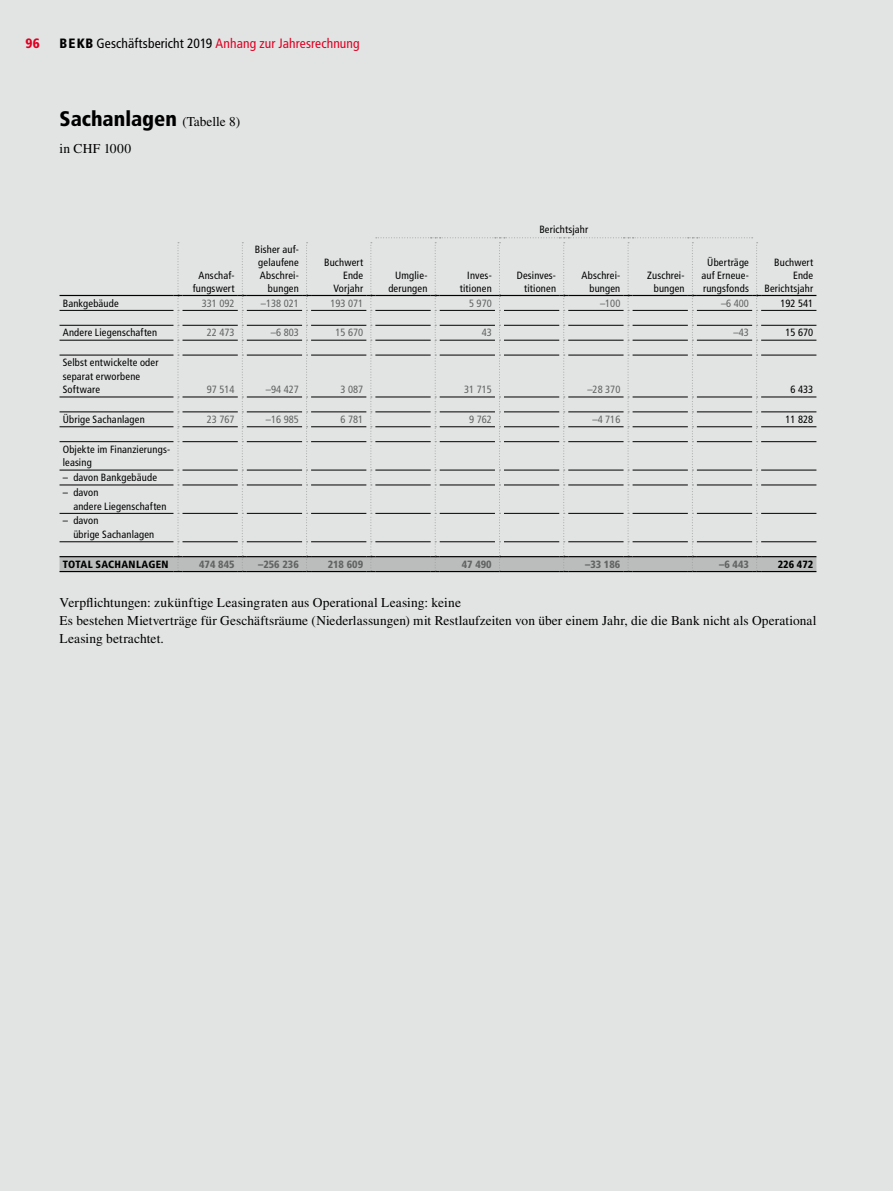
<style>
.page{position:relative;width:893px;height:1191px;background:#e2e3e3}
.page>*{position:absolute;margin:0;border:0;box-sizing:border-box;transform-origin:0 0}
.id12227{font:900 condensed 21px "Frutiger LT Std";color:#000}
.id414744{font:13.5px/18px "Times LT Std";letter-spacing:.005em;color:#000}
.t1{font:condensed 13.5px "Frutiger LT Std";letter-spacing:.005em;color:#df0022}
.id12228{font:13.5px "Times LT Std";letter-spacing:.025em;color:#000}
.t2{font:900 condensed 13.5px "Frutiger LT Std";color:#df0022}
.id12234{font:condensed 10.5px/12.8px "Frutiger LT Std";letter-spacing:.015em;color:#000;text-align:right}
.id12229{font:condensed 10.5px/13.5px "Frutiger LT Std";letter-spacing:.02em;color:#000}
.id12232{font:condensed 10.5px "Frutiger LT Std";color:#626463}
.id12230{font:condensed 10.5px/13.5px "Frutiger LT Std";letter-spacing:.015em;color:#000}
.id12232-2{font:900 condensed 10.5px "Frutiger LT Std";color:#626463}
.id12231{font:condensed 10.5px "Frutiger LT Std";color:#000}
.id18943{font:900 condensed 10.5px "Frutiger LT Std";letter-spacing:.03em;color:#000}
.id12231-2{font:900 condensed 10.5px "Frutiger LT Std";color:#000}
.s1{font-weight:900;color:#000}
.s2{color:#000}
.s3{font-family:"Times LT Std";font-weight:400;font-stretch:normal;font-size:13.5px}
</style>
<div class="page">
<svg style="left:60px;top:237px;width:756px;height:335px"></svg>
<hr style="left:761px;top:295px;width:55px;height:1px;background:#000">
<p class="t2" style="left:26px;top:36px;width:16px">96</p>
<p class="t1" style="left:60px;top:36px;width:302px"><span class="s1">BEKB</span> <span class="s2">Geschäftsbericht 2019</span> Anhang zur Jahresrechnung</p>
<h3 class="id12227" style="left:60px;top:106px;width:182px">Sachanlagen <span class="s3">(Tabelle 8)</span></h3>
<p class="id12228" style="left:60px;top:140px;width:73px">in CHF 1000</p>
<p class="id12234" style="left:193px;top:269px;width:43px;text-align:center">Anschaf&shy;fungswert</p>
<p class="id12234" style="left:255px;top:243px;width:46px">Bisher auf-</p>
<p class="id12234" style="left:258px;top:256px;width:42px">gelaufene</p>
<p class="id12234" style="left:260px;top:269px;width:40px">Abschrei&shy;bungen</p>
<p class="id12234" style="left:539px;top:223px;width:50px">Berichtsjahr</p>
<p class="id12234" style="left:324px;top:256px;width:41px">Buchwert</p>
<p class="id12234" style="left:333px;top:269px;width:31px">Ende<br>Vorjahr</p>
<p class="id12234" style="left:388px;top:269px;width:41px;text-align:center">Umglie&shy;derungen</p>
<p class="id12234" style="left:460px;top:269px;width:33px">Inves&shy;titionen</p>
<p class="id12234" style="left:517px;top:269px;width:41px">Desinves&shy;titionen</p>
<p class="id12234" style="left:581px;top:269px;width:40px">Abschrei&shy;bungen</p>
<p class="id12234" style="left:647px;top:269px;width:39px">Zuschrei&shy;bungen</p>
<p class="id12234" style="left:701px;top:256px;width:49px;text-align:center">Überträge auf Erneue&shy;rungsfonds</p>
<p class="id12234" style="left:764px;top:256px;width:50px">Buchwert<br>Ende<br>Berichtsjahr</p>
<p class="id12229" style="left:63px;top:296px;width:58px">Bankgebäude</p>
<p class="id12232" style="left:202px;top:297px;width:34px">331 092</p>
<p class="id12232" style="left:261px;top:297px;width:40px">–138 021</p>
<p class="id12232" style="left:330px;top:297px;width:34px">193 071</p>
<p class="id12232" style="left:469px;top:297px;width:24px">5 970</p>
<p class="id12232" style="left:600px;top:297px;width:22px">–100</p>
<p class="id12232" style="left:721px;top:297px;width:29px">–6 400</p>
<p class="id12231" style="left:780px;top:297px;width:34px">192 541</p>
<p class="id12229" style="left:63px;top:326px;width:96px">Andere Liegenschaften</p>
<p class="id12232" style="left:207px;top:326px;width:29px">22 473</p>
<p class="id12232" style="left:271px;top:326px;width:29px">–6 803</p>
<p class="id12232" style="left:335px;top:326px;width:29px">15 670</p>
<p class="id12232" style="left:482px;top:326px;width:12px">43</p>
<p class="id12232" style="left:734px;top:326px;width:17px">–43</p>
<p class="id12231" style="left:785px;top:326px;width:29px">15 670</p>
<p class="id12229" style="left:63px;top:356px;width:97px">Selbst entwickelte oder separat erworbene<br>Software</p>
<p class="id12232" style="left:207px;top:383px;width:29px">97 514</p>
<p class="id12232" style="left:266px;top:383px;width:34px">–94 427</p>
<p class="id12232" style="left:340px;top:383px;width:24px">3 087</p>
<p class="id12232" style="left:464px;top:383px;width:29px">31 715</p>
<p class="id12232" style="left:587px;top:383px;width:34px">–28 370</p>
<p class="id12231" style="left:791px;top:383px;width:24px">6 433</p>
<p class="id12229" style="left:63px;top:412px;width:84px">Übrige Sachanlagen</p>
<p class="id12232" style="left:207px;top:413px;width:29px">23 767</p>
<p class="id12232" style="left:266px;top:413px;width:34px">–16 985</p>
<p class="id12232" style="left:340px;top:413px;width:24px">6 781</p>
<p class="id12232" style="left:469px;top:413px;width:24px">9 762</p>
<p class="id12232" style="left:592px;top:413px;width:29px">–4 716</p>
<p class="id12231" style="left:785px;top:413px;width:29px">11 828</p>
<p class="id12229" style="left:63px;top:442px;width:109px">Objekte im Finanzierungs&shy;leasing</p>
<p class="id12230" style="left:63px;top:471px;width:96px">– davon Bankgebäude</p>
<p class="id12230" style="left:73px;top:486px;width:95px;text-indent:-11px">– davon<br>andere Liegenschaften</p>
<p class="id12230" style="left:73px;top:514px;width:82px;text-indent:-11px">– davon<br>übrige Sachanlagen</p>
<p class="id18943" style="left:63px;top:558px;width:107px">TOTAL SACHANLAGEN</p>
<p class="id12232-2" style="left:199px;top:558px;width:37px">474 845</p>
<p class="id12232-2" style="left:258px;top:558px;width:42px">–256 236</p>
<p class="id12232-2" style="left:328px;top:558px;width:37px">218 609</p>
<p class="id12232-2" style="left:462px;top:558px;width:32px">47 490</p>
<p class="id12232-2" style="left:585px;top:558px;width:37px">–33 186</p>
<p class="id12232-2" style="left:719px;top:558px;width:31px">–6 443</p>
<p class="id12231-2" style="left:778px;top:558px;width:37px">226 472</p>
<p class="id414744" style="left:60px;top:593px;width:403px">Verpflichtungen: zukünftige Leasingraten aus Operational Leasing: keine</p>
<p class="id414744" style="left:60px;top:611px;width:758px">Es bestehen Mietverträge für Geschäftsräume (Niederlassungen) mit Restlaufzeiten von über einem Jahr, die die Bank nicht als Operational<br>Leasing betrachtet.</p>
</div>
